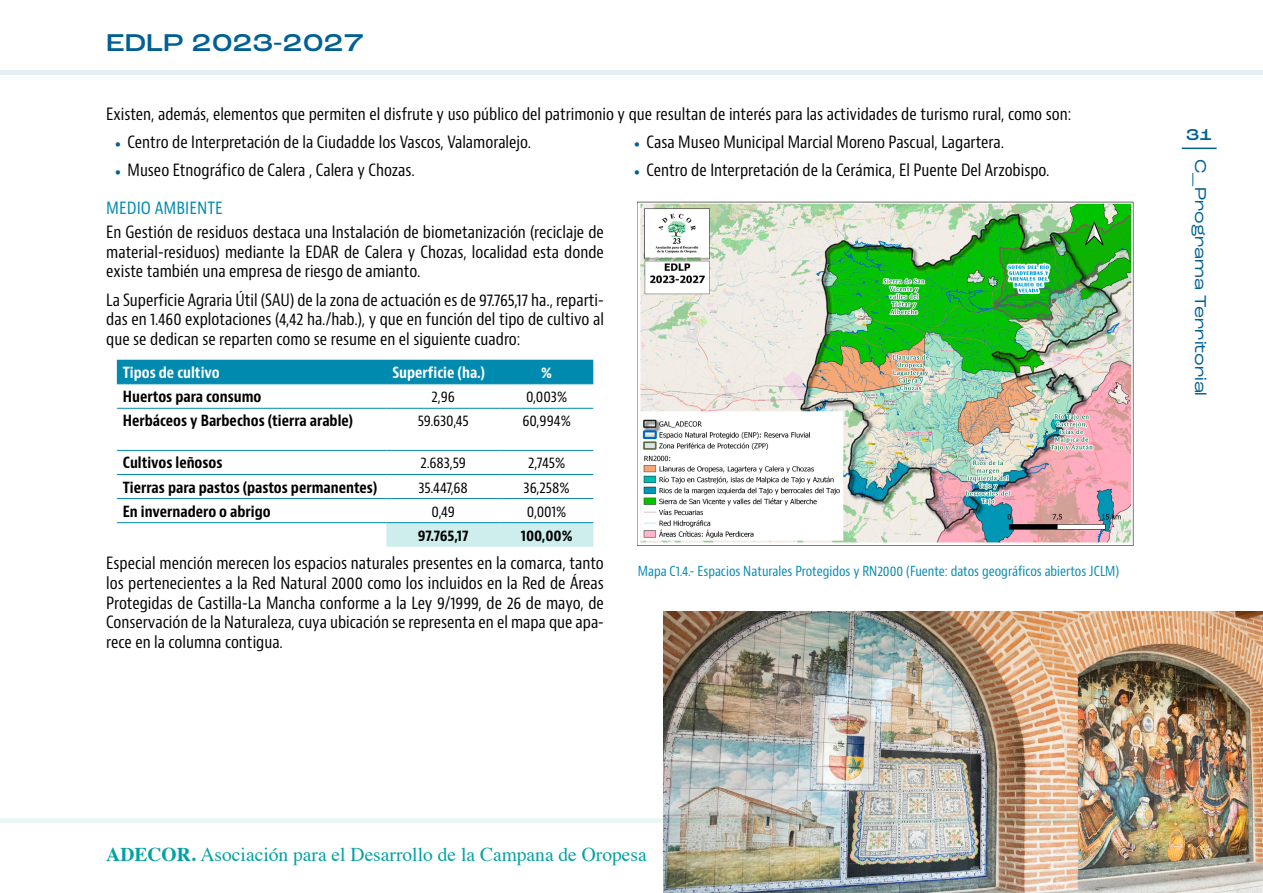
<style>
.page{position:relative;width:1263px;height:893px;background:#fff}
.page>*{position:absolute;margin:0;border:0;box-sizing:border-box;transform-origin:0 0}
.t1{font:500 expanded 25.5px "Roc Grotesk";color:#006094}
.t2{font:19.5px "Times";color:#00a1a5}
.Importante_mayúscula{font:condensed 18px "Bernino Sans";color:#008ab0}
.t3{font:condensed 16.5px/19.8px "Bernino Sans";color:#000;text-align:justify}
.t4{font:expanded 16.5px "Roc Grotesk";color:#006094}
.t5{font:500 expanded 16.5px "Roc Grotesk";color:#006094}
.t6{font:700 condensed 15px "Bernino Sans";color:#000}
.t7{font:condensed 15px "Bernino Sans";letter-spacing:-.005em;color:#000}
.t8{font:700 condensed 15px "Bernino Sans";color:#fff}
.Fuente_grafico{font:condensed 13.5px "Bernino Sans";color:#008ab0}
.s1{font-family:"Minion Pro";font-stretch:normal;color:#006094}
.s2{font-weight:700}
</style>
<div class="page">
<hr style="left:1182px;top:148px;width:35px;height:1px;background:#006094">
<div style="left:0;top:70px;width:1263px;height:5px;background:#e6eff5"></div>
<img style="left:663px;top:611px;width:600px;height:282px">
<img style="left:0;top:818px;width:1263px;height:5px">
<div style="left:117px;top:360px;width:476px;height:23px;background:#008ab0"></div>
<svg style="left:386px;top:523px;width:207px;height:24px;background:#cdecec"></svg>
<hr style="left:117px;top:383px;width:269px;height:1px;background:#008ab0">
<hr style="left:386px;top:383px;width:114px;height:1px;background:#008ab0">
<hr style="left:500px;top:383px;width:93px;height:1px;background:#008ab0">
<hr style="left:117px;top:408px;width:269px;height:1px;background:#008ab0">
<hr style="left:386px;top:408px;width:114px;height:1px;background:#008ab0">
<hr style="left:500px;top:408px;width:93px;height:1px;background:#008ab0">
<hr style="left:117px;top:450px;width:269px;height:1px;background:#008ab0">
<hr style="left:386px;top:450px;width:114px;height:1px;background:#008ab0">
<hr style="left:500px;top:450px;width:93px;height:1px;background:#008ab0">
<hr style="left:117px;top:474px;width:269px;height:1px;background:#008ab0">
<hr style="left:386px;top:474px;width:114px;height:1px;background:#008ab0">
<hr style="left:500px;top:474px;width:93px;height:1px;background:#008ab0">
<hr style="left:117px;top:498px;width:269px;height:1px;background:#008ab0">
<hr style="left:386px;top:498px;width:114px;height:1px;background:#008ab0">
<hr style="left:500px;top:498px;width:93px;height:1px;background:#008ab0">
<hr style="left:117px;top:522px;width:269px;height:1px;background:#008ab0">
<hr style="left:386px;top:522px;width:114px;height:1px;background:#008ab0">
<hr style="left:500px;top:522px;width:93px;height:1px;background:#008ab0">
<img style="left:638px;top:201px;width:496px;height:345px">
<h1 class="t1" style="left:106px;top:27px;width:259px">EDLP 2023-2027</h1>
<p class="t3" style="left:106px;top:104px;width:966px">Existen, además, elementos que permiten el disfrute y uso público del patrimonio y que resultan de interés para las actividades de turismo rural, como son:</p>
<p class="t3" style="left:115px;top:132px;width:418px"><span class="s1">•</span> Centro de Interpretación de la Ciudadde los Vascos, Valamoralejo.</p>
<p class="t3" style="left:115px;top:161px;width:301px"><span class="s1">•</span> Museo Etnográfico de Calera , Calera y Chozas.</p>
<p class="t3" style="left:634px;top:132px;width:372px"><span class="s1">•</span> Casa Museo Municipal Marcial Moreno Pascual, Lagartera.</p>
<p class="t3" style="left:634px;top:161px;width:417px"><span class="s1">•</span> Centro de Interpretación de la Cerámica, El Puente Del Arzobispo.</p>
<p class="Importante_mayúscula" style="left:106px;top:196px;width:118px">MEDIO AMBIENTE</p>
<p class="t3" style="left:106px;top:222px;width:499px">En Gestión de residuos destaca una Instalación de biometanización (reciclaje de material-residuos) mediante la EDAR de Calera y Chozas, localidad esta donde existe también una empresa de riesgo de amianto.</p>
<p class="t3" style="left:106px;top:290px;width:499px">La Superficie Agraria Útil (SAU) de la zona de actuación es de 97.765,17 ha., reparti&shy;das en 1.460 explotaciones (4,42 ha./hab.), y que en función del tipo de cultivo al que se dedican se reparten como se resume en el siguiente cuadro:</p>
<p class="t8" style="left:123px;top:363px;width:98px">Tipos de cultivo</p>
<p class="t8" style="left:392px;top:363px;width:94px">Superficie (ha.)</p>
<p class="t8" style="left:541px;top:363px;width:12px">%</p>
<p class="t6" style="left:123px;top:388px;width:140px">Huertos para consumo</p>
<p class="t7" style="left:431px;top:388px;width:25px">2,96</p>
<p class="t7" style="left:526px;top:388px;width:43px">0,003%</p>
<p class="t6" style="left:123px;top:412px;width:232px">Herbáceos y Barbechos (tierra arable)</p>
<p class="t7" style="left:418px;top:412px;width:53px">59.630,45</p>
<p class="t7" style="left:522px;top:412px;width:50px">60,994%</p>
<p class="t6" style="left:123px;top:454px;width:101px">Cultivos leñosos</p>
<p class="t7" style="left:420px;top:454px;width:47px">2.683,59</p>
<p class="t7" style="left:528px;top:454px;width:39px">2,745%</p>
<p class="t6" style="left:123px;top:478px;width:256px">Tierras para pastos (pastos permanentes)</p>
<p class="t7" style="left:419px;top:478px;width:51px">35.447,68</p>
<p class="t7" style="left:524px;top:478px;width:48px">36,258%</p>
<p class="t6" style="left:123px;top:502px;width:149px">En invernadero o abrigo</p>
<p class="t7" style="left:432px;top:502px;width:25px">0,49</p>
<p class="t7" style="left:527px;top:502px;width:41px">0,001%</p>
<p class="t6" style="left:418px;top:526px;width:52px">97.765,17</p>
<p class="t6" style="left:521px;top:526px;width:53px">100,00%</p>
<p class="t3" style="left:106px;top:554px;width:499px">Especial mención merecen los espacios naturales presentes en la comarca, tanto los pertenecientes a la Red Natural 2000 como los incluidos en la Red de Áreas Protegidas de Castilla-La Mancha conforme a la Ley 9/1999, de 26 de mayo, de Conservación de la Naturaleza, cuya ubicación se representa en el mapa que apa&shy;rece en la columna contigua.</p>
<p class="Fuente_grafico" style="left:638px;top:562px;width:483px">Mapa C1.4.- Espacios Naturales Protegidos y RN2000 (Fuente: datos geográficos abiertos JCLM)</p>
<p class="t5" style="left:1186px;top:125px;width:28px">31</p>
<p class="t4" style="left:1211px;top:159px;width:238px;rotate:90deg">C_Programa Territorial</p>
<p class="t2" style="left:106px;top:836px;width:542px"><span class="s2">ADECOR.</span> Asociación para el Desarrollo de la Campana de Oropesa</p>
</div>
